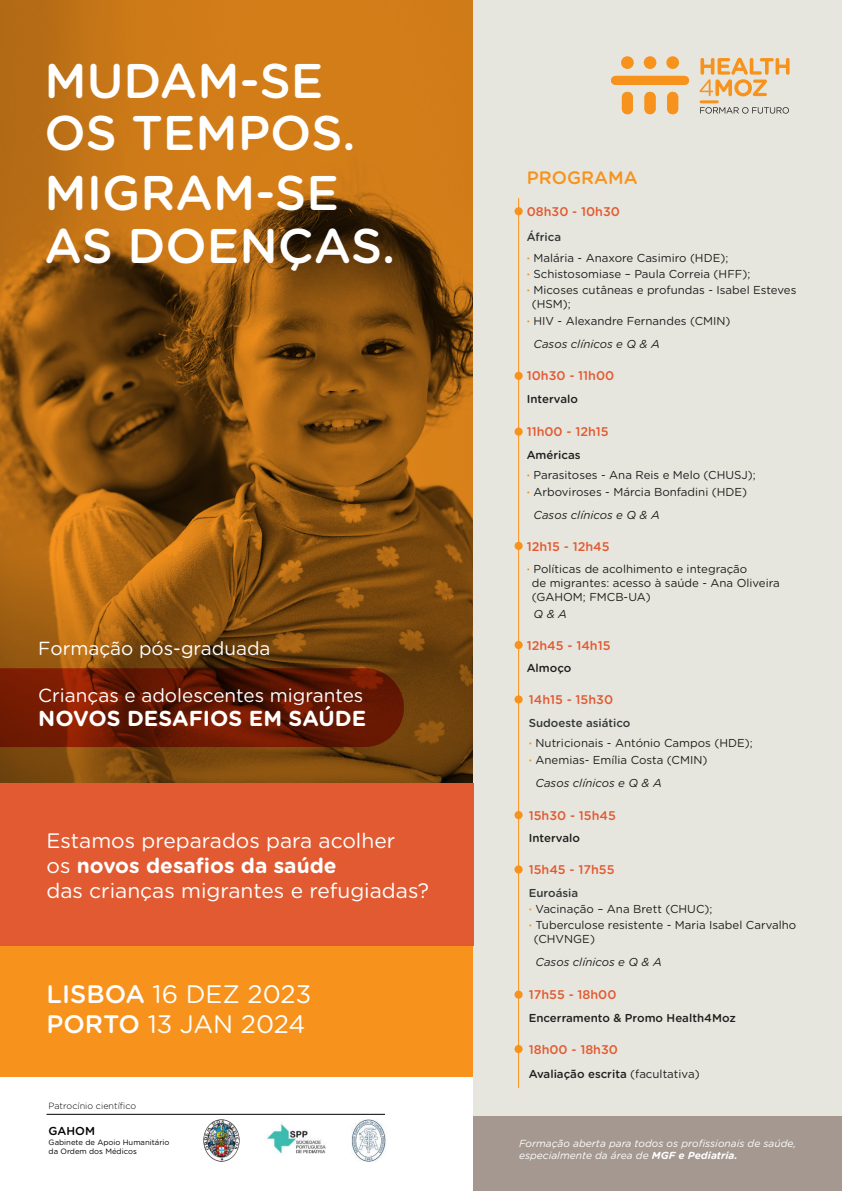
<style>
.page{position:relative;width:842px;height:1191px;background:#fff}
.page>*{position:absolute;margin:0;border:0;box-sizing:border-box;transform-origin:0 0}
.t1{font:500 48.6px/52.5px "Gotham Rounded";color:#fff}
.t2{font:25.3px/30.4px "Gotham Rounded";color:#fff}
.t3{font:700 21.6px "Gotham Rounded";color:#fff}
.t4{font:20.9px/25.1px "Gotham Rounded";color:#fff}
.t5{font:18.9px "Gotham Rounded";color:#fff}
.t6{font:500 18px "Gotham Rounded";color:#f7931d}
.t7{font:500 12.6px "Gotham Rounded";color:#e25a31}
.t8{font:11.5px/16.3px "Gotham Rounded";color:#1e1f1e}
.t9{font:500 11.5px "Gotham Rounded";color:#1e1f1e}
.t10{font:italic 11.5px "Gotham Rounded";color:#1e1f1e}
.t11{font:500 11.5px "Gotham Rounded";color:#000001}
.t12{font:italic 10.3px/12.3px "Gotham Rounded";color:#fff}
.t13{font:300 9px "Gotham Rounded";color:#000001}
.t14{font:7.7px/9.2px "Gotham Rounded";color:#000001}
.s1{font-weight:700}
.s2{font-weight:500}
.s3{font-weight:500;color:#323738}
.s4{font-weight:700;color:#f7931d}
.s5{font-style:italic}
.s6{font-weight:400}
</style>
<div class="page">
<div style="left:0;top:944px;width:473px;height:132px;background:#f7931d"></div>
<div style="left:473px;top:0;width:369px;height:1117px;background:#e7e6de"></div>
<div style="left:473px;top:1116px;width:369px;height:75px;background:#a59890"></div>
<svg style="left:0;top:0;width:473px;height:783px;background:#9c5d11"></svg>
<div style="left:0;top:783px;width:473px;height:162px;background:#e25a31"></div>
<div style="left:514px;top:695px;width:9px;height:8px;background:#f7931d;border-radius:50%"></div>
<div style="left:514px;top:811px;width:9px;height:8px;background:#f7931d;border-radius:50%"></div>
<div style="left:514px;top:865px;width:9px;height:8px;background:#f7931d;border-radius:50%"></div>
<div style="left:514px;top:990px;width:9px;height:8px;background:#f7931d;border-radius:50%"></div>
<div style="left:514px;top:1045px;width:9px;height:8px;background:#f7931d;border-radius:50%"></div>
<hr style="left:518px;top:198px;width:1px;height:889px;background:#f7931d">
<div style="left:514px;top:207px;width:9px;height:8px;background:#f7931d;border-radius:50%"></div>
<div style="left:514px;top:372px;width:9px;height:8px;background:#f7931d;border-radius:50%"></div>
<svg style="left:514px;top:427px;width:9px;height:9px"></svg>
<div style="left:514px;top:542px;width:9px;height:8px;background:#f7931d;border-radius:50%"></div>
<div style="left:514px;top:641px;width:9px;height:8px;background:#f7931d;border-radius:50%"></div>
<svg style="left:699px;top:58px;width:90px;height:38px"></svg>
<svg style="left:700px;top:107px;width:89px;height:7px"></svg>
<hr style="left:701px;top:100px;width:16px;height:3px;background:#f7931d">
<div style="left:621px;top:56px;width:13px;height:13px;background:#f7931d;border-radius:50%"></div>
<div style="left:666px;top:56px;width:13px;height:13px;background:#f7931d;border-radius:50%"></div>
<div style="left:644px;top:56px;width:12px;height:13px;background:#f7931d;border-radius:50%"></div>
<svg style="left:611px;top:76px;width:78px;height:9px"></svg>
<svg style="left:644px;top:92px;width:12px;height:22px"></svg>
<svg style="left:667px;top:91px;width:11px;height:24px"></svg>
<svg style="left:622px;top:91px;width:11px;height:24px"></svg>
<svg style="left:0;top:668px;width:404px;height:79px;background:#681902"></svg>
<img style="left:203px;top:1119px;width:37px;height:42px">
<img style="left:264px;top:1124px;width:62px;height:30px">
<img style="left:351px;top:1119px;width:36px;height:42px">
<hr style="left:47px;top:1114px;width:338px;height:1px;background:#000001">
<h1 class="t1" style="left:45px;top:52px;width:313px">MUDAM-SE<br>OS TEMPOS.</h1>
<h1 class="t1" style="left:45px;top:165px;width:352px">MIGRAM-SE<br>AS DOENÇAS.</h1>
<h3 class="t5" style="left:38px;top:635px;width:234px">Formação pós-graduada</h3>
<h3 class="t5" style="left:38px;top:682px;width:327px">Crianças e adolescentes migrantes</h3>
<h3 class="t3" style="left:38px;top:702px;width:330px">NOVOS DESAFIOS EM SAÚDE</h3>
<h3 class="t4" style="left:47px;top:826px;width:384px">Estamos preparados para acolher<br>os <span class="s1">novos desafios da saúde<br></span>das crianças migrantes e refugiadas?</h3>
<h2 class="t2" style="left:47px;top:977px;width:266px"><span class="s2">LISBOA</span> 16 DEZ 2023<br><span class="s2">PORTO</span> 13 JAN 2024</h2>
<p class="t13" style="left:49px;top:1099px;width:89px">Patrocínio científico</p>
<p class="t11" style="left:49px;top:1123px;width:48px">GAHOM</p>
<p class="t14" style="left:49px;top:1136px;width:122px">Gabinete de Apoio Humanitário da Ordem dos Médicos</p>
<h3 class="t6" style="left:527px;top:165px;width:112px">PROGRAMA</h3>
<p class="t7" style="left:527px;top:202px;width:95px">08h30 - 10h30</p>
<p class="t8" style="left:527px;top:226px;width:203px;line-height:20.6px"><span class="s3">África<br></span><span class="s4">·</span> Malária - Anaxore Casimiro (HDE);</p>
<p class="t8" style="left:527px;top:265px;width:271px"><span class="s4">·</span> Schistosomiase – Paula Correia (HFF);<br><span class="s4">·</span> Micoses cutâneas e profundas - Isabel Esteves</p>
<p class="t8" style="left:527px;top:295px;width:205px;text-indent:5px">(HSM);<br><span class="s4">·</span> HIV - Alexandre Fernandes (CMIN)</p>
<p class="t10" style="left:533px;top:336px;width:128px">Casos clínicos e Q &amp; A</p>
<p class="t7" style="left:527px;top:367px;width:89px">10h30 - 11h00</p>
<p class="t9" style="left:527px;top:391px;width:53px">Intervalo</p>
<p class="t7" style="left:527px;top:423px;width:84px">11h00 - 12h15</p>
<p class="t8" style="left:527px;top:444px;width:231px;line-height:20.6px"><span class="s2">Américas<br></span><span class="s4">·</span> Parasitoses - Ana Reis e Melo (CHUSJ);</p>
<p class="t8" style="left:533px;top:479px;width:215px;line-height:23.1px;text-indent:-7px"><span class="s4">·</span> Arboviroses - Márcia Bonfadini (HDE)<br><span class="s5">Casos clínicos e Q &amp; A</span></p>
<p class="t7" style="left:527px;top:537px;width:84px">12h15 - 12h45</p>
<p class="t8" style="left:532px;top:561px;width:249px;line-height:13.8px;text-indent:-5px"><span class="s4">·</span> Políticas de acolhimento e integração<br>de migrantes: acesso à saúde - Ana Oliveira (GAHOM; FMCB-UA)</p>
<p class="t10" style="left:533px;top:606px;width:35px">Q &amp; A</p>
<p class="t7" style="left:527px;top:636px;width:85px">12h45 - 14h15</p>
<p class="t9" style="left:527px;top:660px;width:46px">Almoço</p>
<p class="t7" style="left:529px;top:690px;width:86px">14h15 - 15h30</p>
<p class="t8" style="left:529px;top:711px;width:226px;line-height:20.6px"><span class="s3">Sudoeste asiático<br></span><span class="s4">·</span> Nutricionais - António Campos (HDE);</p>
<p class="t8" style="left:535px;top:747px;width:173px;line-height:23.1px;text-indent:-7px"><span class="s4">·</span> Anemias- Emília Costa (CMIN)<br><span class="s5">Casos clínicos e Q &amp; A</span></p>
<p class="t7" style="left:529px;top:806px;width:89px">15h30 - 15h45</p>
<p class="t9" style="left:529px;top:830px;width:53px">Intervalo</p>
<p class="t7" style="left:529px;top:860px;width:87px">15h45 - 17h55</p>
<p class="t8" style="left:529px;top:884px;width:269px"><span class="s3">Euroásia<br></span><span class="s4">·</span> Vacinação – Ana Brett (CHUC);<br><span class="s4">·</span> Tuberculose resistente - Maria Isabel Carvalho</p>
<p class="t8" style="left:534px;top:930px;width:63px">(CHVNGE)</p>
<p class="t10" style="left:535px;top:954px;width:128px">Casos clínicos e Q &amp; A</p>
<p class="t7" style="left:529px;top:985px;width:89px">17h55 - 18h00</p>
<p class="t9" style="left:529px;top:1009px;width:209px">Encerramento &amp; Promo Health4Moz</p>
<p class="t7" style="left:529px;top:1040px;width:91px">18h00 - 18h30</p>
<p class="t9" style="left:529px;top:1065px;width:172px">Avaliação escrita <span class="s6">(facultativa)</span></p>
<p class="t12" style="left:519px;top:1136px;width:279px">Formação aberta para todos os profissionais de saúde, especialmente da área de <span class="s1">MGF e Pediatria.</span></p>
</div>
